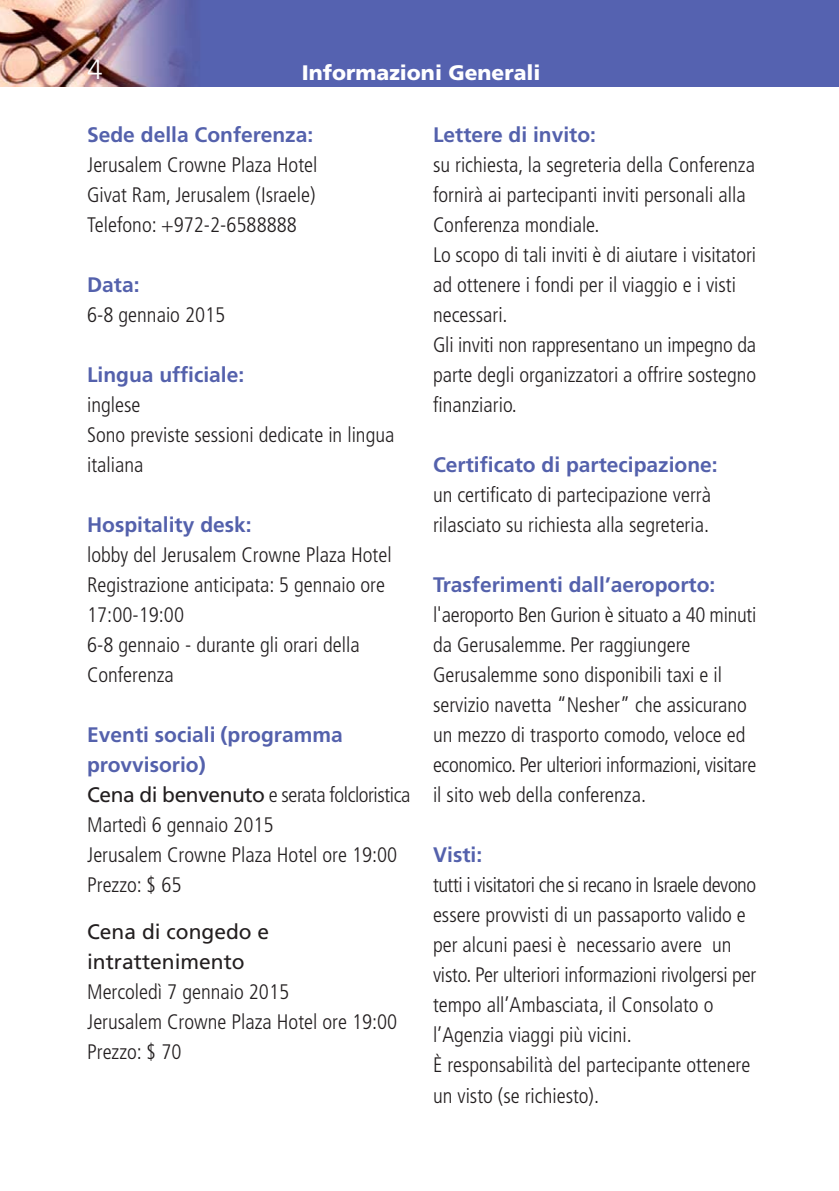
<style>
.page{position:relative;width:839px;height:1191px;background:#fff}
.page>*{position:absolute;margin:0;border:0;box-sizing:border-box;transform-origin:0 0}
.t1{font:300 28px "Frutiger";color:#fff}
.t2{font:300 condensed 21px/30px "Frutiger";color:#231f20}
.t3{font:700 21px "Frutiger";color:#5461ac}
.t4{font:21px/30px "Frutiger";color:#231f20}
.t5{font:900 21px "Frutiger";color:#fff}
.s1{font-weight:700;font-stretch:normal;color:#5461ac}
.s2{font-weight:400;font-stretch:normal}
</style>
<div class="page">
<img style="left:0;top:0;width:839px;height:86px">
<h1 class="t1" style="left:87px;top:58px;width:17px">4</h1>
<p class="t5" style="left:302px;top:64px;width:240px">Informazioni Generali</p>
<p class="t3" style="left:87px;top:126px;width:228px">Sede della Conferenza:</p>
<p class="t2" style="left:87px;top:151px;width:232px;text-align:justify">Jerusalem Crowne Plaza Hotel Givat Ram, Jerusalem (Israele)<br>Telefono: +972-2-6588888</p>
<p class="t3" style="left:87px;top:276px;width:54px">Data:</p>
<p class="t2" style="left:87px;top:301px;width:140px">6-8 gennaio 2015</p>
<p class="t3" style="left:87px;top:366px;width:159px">Lingua ufficiale:</p>
<p class="t2" style="left:87px;top:391px;width:309px">inglese<br>Sono previste sessioni dedicate in lingua italiana</p>
<p class="t3" style="left:87px;top:516px;width:166px">Hospitality desk:</p>
<p class="t2" style="left:87px;top:541px;width:306px">lobby del Jerusalem Crowne Plaza Hotel<br>Registrazione anticipata: 5 gennaio ore<br>17:00-19:00<br>6-8 gennaio - durante gli orari della<br>Conferenza</p>
<p class="t2" style="left:87px;top:721px;width:325px"><span class="s1">Eventi sociali (programma provvisorio)<br></span><span class="s2">Cena di benvenuto</span> e serata folcloristica<br>Martedì 6 gennaio 2015<br>Jerusalem Crowne Plaza Hotel ore 19:00<br>Prezzo: $ 65</p>
<p class="t4" style="left:87px;top:918px;width:184px">Cena di congedo e intrattenimento</p>
<p class="t2" style="left:87px;top:978px;width:312px">Mercoledì 7 gennaio 2015<br>Jerusalem Crowne Plaza Hotel ore 19:00<br>Prezzo: $ 70</p>
<p class="t3" style="left:433px;top:126px;width:165px">Lettere di invito:</p>
<p class="t2" style="left:433px;top:151px;width:325px">su richiesta, la segreteria della Conferenza fornirà ai partecipanti inviti personali alla Conferenza mondiale.<br>Lo scopo di tali inviti è di aiutare i visitatori ad ottenere i fondi per il viaggio e i visti necessari.<br>Gli inviti non rappresentano un impegno da parte degli organizzatori a offrire sostegno finanziario.</p>
<p class="t3" style="left:433px;top:456px;width:286px">Certificato di partecipazione:</p>
<p class="t2" style="left:433px;top:481px;width:280px">un certificato di partecipazione verrà rilasciato su richiesta alla segreteria.</p>
<p class="t3" style="left:433px;top:576px;width:284px">Trasferimenti dall’aeroporto:</p>
<p class="t2" style="left:433px;top:601px;width:325px">l'aeroporto Ben Gurion è situato a 40 minuti da Gerusalemme. Per raggiungere Gerusalemme sono disponibili taxi e il servizio navetta “Nesher” che assicurano un mezzo di trasporto comodo, veloce ed economico. Per ulteriori informazioni, visitare il sito web della conferenza.</p>
<p class="t3" style="left:433px;top:846px;width:51px">Visti:</p>
<p class="t2" style="left:433px;top:871px;width:325px">tutti i visitatori che si recano in Israele devono essere provvisti di un passaporto valido e per alcuni paesi è necessario avere un visto. Per ulteriori informazioni rivolgersi per tempo all’Ambasciata, il Consolato o l’Agenzia viaggi più vicini.<br>È responsabilità del partecipante ottenere un visto (se richiesto).</p>
</div>
